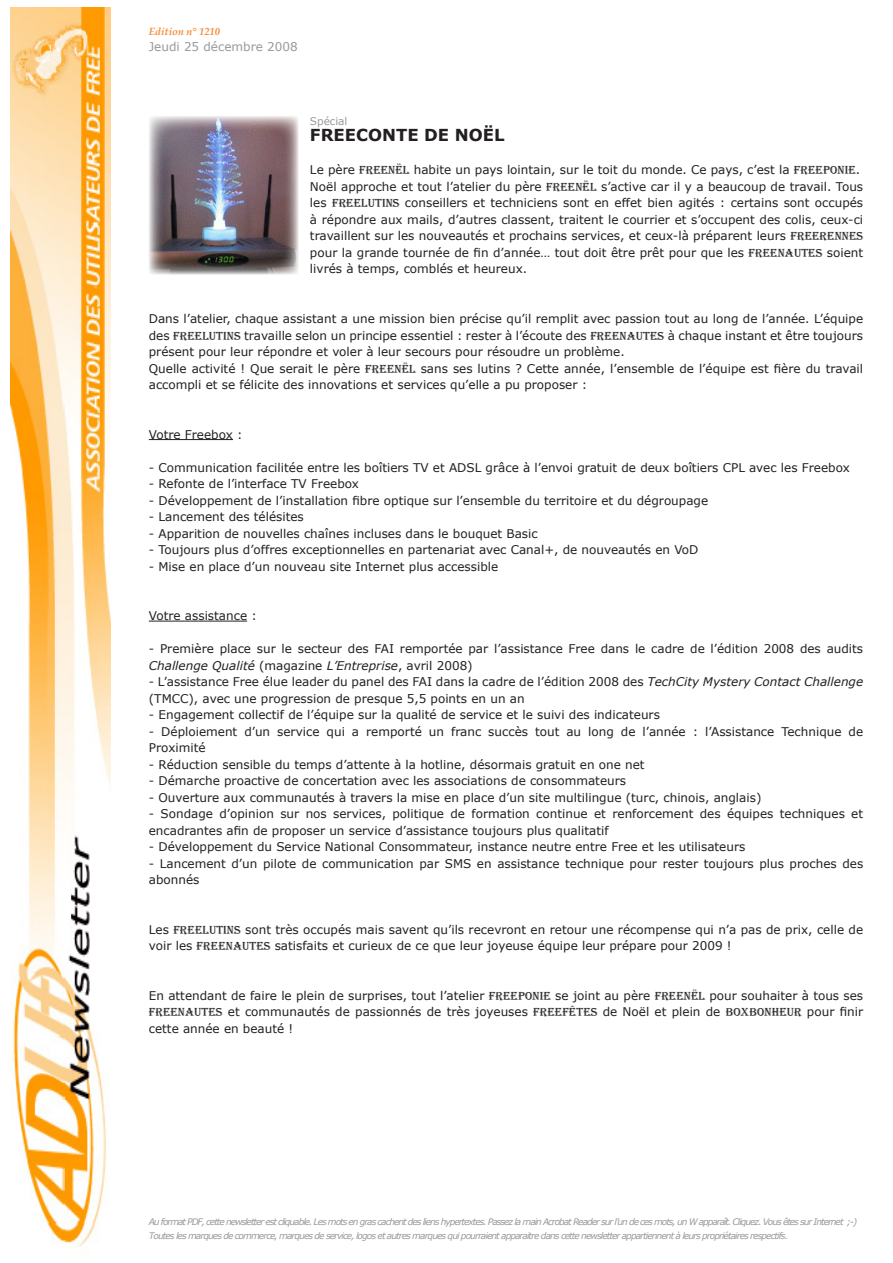
<style>
.page{position:relative;width:893px;height:1263px;background:#fff}
.page>*{position:absolute;margin:0;border:0;box-sizing:border-box;transform-origin:0 0}
.t1{font:700 16.5px "Verdana";color:#231f20}
.t2{font:12px/16.5px "Verdana";color:#231f20}
.t3{font:12px "Verdana";color:#97999b}
.t4{font:italic 700 10.5px "Palatino Linotype";color:#f88b33}
.t5{font:10.5px "Verdana";color:#97999b}
.t6{font:italic 9px "Verdana";letter-spacing:-.1em;color:#97999b}
.s1{font-family:"Algerian"}
.s2{font-style:italic}
</style>
<div class="page">
<hr style="left:149px;top:439px;width:84px;height:1px;background:#231f20">
<hr style="left:149px;top:621px;width:98px;height:1px;background:#231f20">
<img style="left:11px;top:8px;width:100px;height:1239px">
<img style="left:149px;top:116px;width:150px;height:158px">
<p class="t4" style="left:149px;top:24px;width:73px">Edition n° 1210</p>
<p class="t3" style="left:149px;top:39px;width:150px">Jeudi 25 décembre 2008</p>
<p class="t5" style="left:310px;top:114px;width:39px">Spécial</p>
<p class="t1" style="left:310px;top:125px;width:196px">FREECONTE DE NOËL</p>
<p class="t2" style="left:310px;top:161px;width:552px">Le père <span class="s1">FREENËL</span> habite un pays lointain, sur le toit du monde. Ce pays, c’est la <span class="s1">FREEPONIE</span>.</p>
<p class="t2" style="left:310px;top:178px;width:555px;text-align:justify">Noël approche et tout l’atelier du père <span class="s1">FREENËL</span> s’active car il y a beaucoup de travail. Tous les <span class="s1">FREELUTINS</span> conseillers et techniciens sont en effet bien agités : certains sont occupés à répondre aux mails, d’autres classent, traitent le courrier et s’occupent des colis, ceux-ci travaillent sur les nouveautés et prochains services, et ceux-là préparent leurs <span class="s1">FREERENNES </span>pour la grande tournée de fin d’année… tout doit être prêt pour que les <span class="s1">FREENAUTES</span> soient livrés à temps, comblés et heureux.</p>
<p class="t2" style="left:149px;top:310px;width:716px;text-align:justify">Dans l’atelier, chaque assistant a une mission bien précise qu’il remplit avec passion tout au long de l’année. L’équipe des <span class="s1">FREELUTINS</span> travaille selon un principe essentiel : rester à l’écoute des <span class="s1">FREENAUTES</span> à chaque instant et être toujours présent pour leur répondre et voler à leur secours pour résoudre un problème.</p>
<p class="t2" style="left:149px;top:359px;width:716px">Quelle activité ! Que serait le père <span class="s1">FREENËL</span> sans ses lutins ? Cette année, l’ensemble de l’équipe est fière du travail accompli et se félicite des innovations et services qu’elle a pu proposer :</p>
<p class="t2" style="left:149px;top:425px;width:95px">Votre Freebox :</p>
<p class="t2" style="left:149px;top:458px;width:703px">- Communication facilitée entre les boîtiers TV et ADSL grâce à l’envoi gratuit de deux boîtiers CPL avec les Freebox</p>
<p class="t2" style="left:149px;top:475px;width:212px">- Refonte de l’interface TV Freebox</p>
<p class="t2" style="left:149px;top:491px;width:561px">- Développement de l’installation fibre optique sur l’ensemble du territoire et du dégroupage</p>
<p class="t2" style="left:149px;top:508px;width:157px">- Lancement des télésites</p>
<p class="t2" style="left:149px;top:524px;width:390px">- Apparition de nouvelles chaînes incluses dans le bouquet Basic</p>
<p class="t2" style="left:149px;top:541px;width:551px">- Toujours plus d’offres exceptionnelles en partenariat avec Canal+, de nouveautés en VoD</p>
<p class="t2" style="left:149px;top:557px;width:351px">- Mise en place d’un nouveau site Internet plus accessible</p>
<p class="t2" style="left:149px;top:607px;width:109px">Votre assistance :</p>
<p class="t2" style="left:149px;top:640px;width:716px">- Première place sur le secteur des FAI remportée par l’assistance Free dans le cadre de l’édition 2008 des audits<br><span class="s2">Challenge Qualité</span> (magazine <span class="s2">L’Entreprise</span>, avril 2008)</p>
<p class="t2" style="left:149px;top:673px;width:716px">- L’assistance Free élue leader du panel des FAI dans la cadre de l’édition 2008 des <span class="s2">TechCity Mystery Contact Challenge </span>(TMCC), avec une progression de presque 5,5 points en un an</p>
<p class="t2" style="left:149px;top:706px;width:513px">- Engagement collectif de l’équipe sur la qualité de service et le suivi des indicateurs</p>
<p class="t2" style="left:149px;top:722px;width:716px">- Déploiement d’un service qui a remporté un franc succès tout au long de l’année : l’Assistance Technique de<br>Proximité</p>
<p class="t2" style="left:149px;top:755px;width:497px">- Réduction sensible du temps d’attente à la hotline, désormais gratuit en one net</p>
<p class="t2" style="left:149px;top:772px;width:479px">- Démarche proactive de concertation avec les associations de consommateurs</p>
<p class="t2" style="left:149px;top:788px;width:614px">- Ouverture aux communautés à travers la mise en place d’un site multilingue (turc, chinois, anglais)</p>
<p class="t2" style="left:149px;top:805px;width:716px">- Sondage d’opinion sur nos services, politique de formation continue et renforcement des équipes techniques et encadrantes afin de proposer un service d’assistance toujours plus qualitatif</p>
<p class="t2" style="left:149px;top:838px;width:598px">- Développement du Service National Consommateur, instance neutre entre Free et les utilisateurs</p>
<p class="t2" style="left:149px;top:854px;width:716px">- Lancement d’un pilote de communication par SMS en assistance technique pour rester toujours plus proches des abonnés</p>
<p class="t2" style="left:149px;top:920px;width:716px">Les <span class="s1">FREELUTINS</span> sont très occupés mais savent qu’ils recevront en retour une récompense qui n’a pas de prix, celle de voir les <span class="s1">FREENAUTES</span> satisfaits et curieux de ce que leur joyeuse équipe leur prépare pour 2009 !</p>
<p class="t2" style="left:149px;top:986px;width:716px;text-align:justify">En attendant de faire le plein de surprises, tout l’atelier <span class="s1">FREEPONIE</span> se joint au père <span class="s1">FREENËL</span> pour souhaiter à tous ses <span class="s1">FREENAUTES</span> et communautés de passionnés de très joyeuses <span class="s1">FREEFÊTES</span> de Noël et plein de <span class="s1">BOXBONHEUR</span> pour finir cette année en beauté !</p>
<p class="t6" style="left:149px;top:1216px;width:710px">Au format PDF, cette newsletter est cliquable. Les mots en gras cachent des liens hypertextes. Passez la main Acrobat Reader sur l’un de ces mots, un W apparaît. Cliquez. Vous êtes sur Internet ;-)</p>
<p class="t6" style="left:149px;top:1230px;width:641px">Toutes les marques de commerce, marques de service, logos et autres marques qui pourraient apparaitre dans cette newsletter appartiennent à leurs propriétaires respectifs.</p>
</div>
